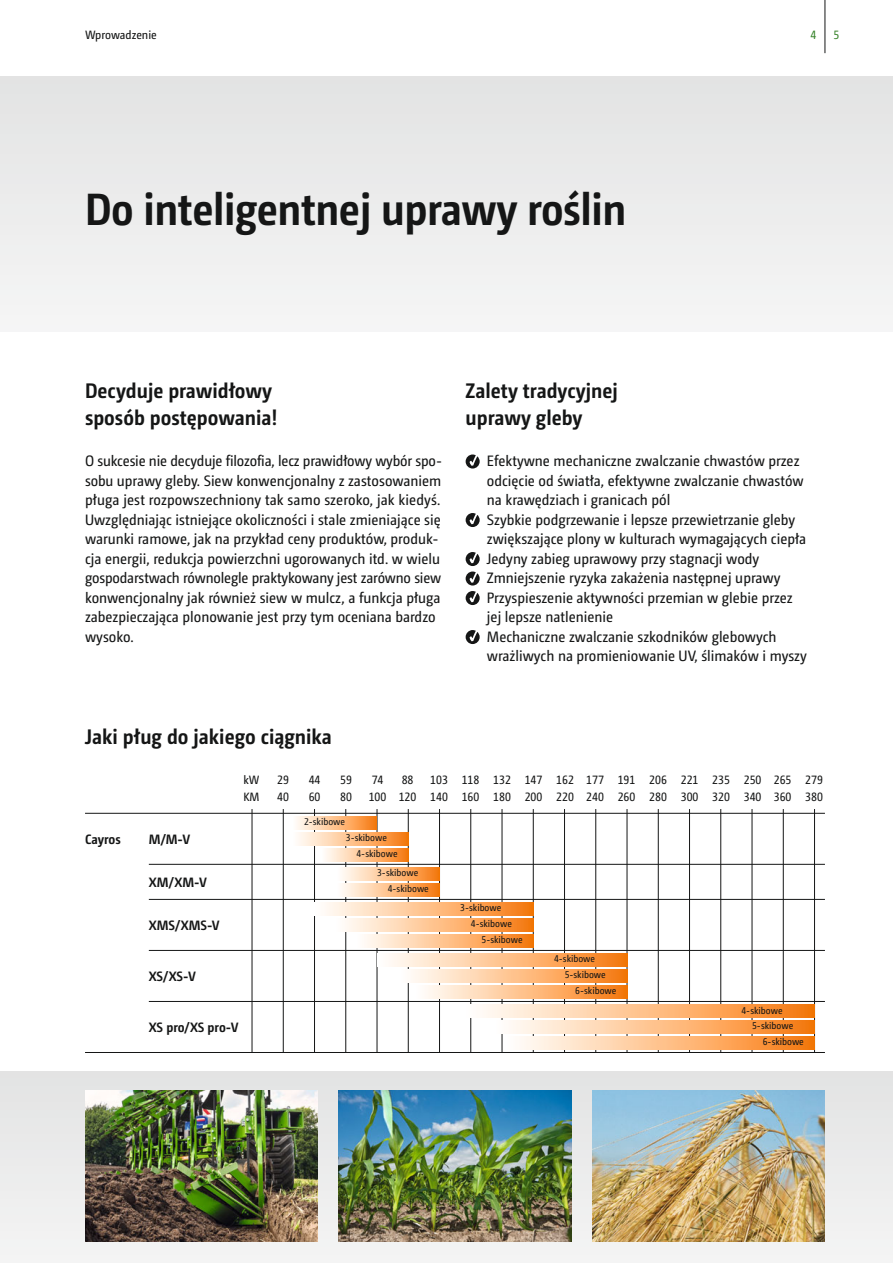
<style>
.page{position:relative;width:893px;height:1263px;background:#fff}
.page>*{position:absolute;margin:0;border:0;box-sizing:border-box;transform-origin:0 0}
.t1{font:700 45px "Camingo Dos Pro S Cd";letter-spacing:-.01em;color:#151616}
.t2{font:700 21px/27px "Camingo Dos Pro S Cd";color:#151616}
.t3{font:15px/19.5px "Camingo Dos Pro S Cd";color:#151616}
.t4{font:700 13.5px "Camingo Dos Pro S Cd";letter-spacing:-.005em;color:#151616}
.t5{font:12px "Camingo Dos Pro S Cd";color:#151616}
.t6{font:12px "Camingo Dos Pro S Cd";color:#38832b}
.t7{font:9.75px/19.2px "Camingo Dos Pro S Cd";color:#151616}
</style>
<div class="page">
<div style="left:0;top:77px;width:893px;height:255px;background:#eceded"></div>
<div style="left:0;top:1071px;width:893px;height:192px;background:#ececec"></div>
<img style="left:339px;top:1091px;width:232px;height:151px">
<img style="left:592px;top:1091px;width:233px;height:151px">
<img style="left:85px;top:1091px;width:232px;height:151px">
<hr style="left:252px;top:809px;width:1px;height:243px;background:#151616">
<hr style="left:283px;top:809px;width:1px;height:243px;background:#151616">
<hr style="left:314px;top:809px;width:1px;height:243px;background:#151616">
<hr style="left:345px;top:809px;width:1px;height:243px;background:#151616">
<hr style="left:377px;top:809px;width:1px;height:243px;background:#151616">
<hr style="left:408px;top:809px;width:1px;height:243px;background:#151616">
<hr style="left:439px;top:809px;width:1px;height:243px;background:#151616">
<hr style="left:470px;top:809px;width:1px;height:243px;background:#151616">
<hr style="left:502px;top:809px;width:1px;height:243px;background:#151616">
<hr style="left:533px;top:809px;width:1px;height:243px;background:#151616">
<hr style="left:564px;top:809px;width:1px;height:243px;background:#151616">
<hr style="left:595px;top:809px;width:1px;height:243px;background:#151616">
<hr style="left:627px;top:809px;width:1px;height:243px;background:#151616">
<hr style="left:658px;top:809px;width:1px;height:243px;background:#151616">
<hr style="left:689px;top:809px;width:1px;height:243px;background:#151616">
<hr style="left:720px;top:809px;width:1px;height:243px;background:#151616">
<hr style="left:752px;top:809px;width:1px;height:243px;background:#151616">
<hr style="left:783px;top:809px;width:1px;height:243px;background:#151616">
<hr style="left:814px;top:809px;width:1px;height:243px;background:#151616">
<hr style="left:85px;top:813px;width:740px;height:1px;background:#151616">
<hr style="left:149px;top:864px;width:676px;height:1px;background:#151616">
<hr style="left:149px;top:899px;width:676px;height:1px;background:#151616">
<hr style="left:149px;top:950px;width:676px;height:1px;background:#151616">
<hr style="left:149px;top:1001px;width:676px;height:1px;background:#151616">
<hr style="left:85px;top:1052px;width:740px;height:1px;background:#151616">
<svg style="left:298px;top:832px;width:110px;height:13px"></svg>
<svg style="left:297px;top:816px;width:80px;height:13px"></svg>
<svg style="left:326px;top:848px;width:82px;height:13px"></svg>
<svg style="left:342px;top:867px;width:97px;height:13px"></svg>
<svg style="left:342px;top:883px;width:97px;height:13px"></svg>
<svg style="left:345px;top:918px;width:188px;height:13px;background:#fdbd85"></svg>
<svg style="left:314px;top:902px;width:219px;height:13px;background:#fdc08b"></svg>
<svg style="left:365px;top:934px;width:168px;height:13px;background:#fdbd85"></svg>
<svg style="left:377px;top:954px;width:250px;height:12px;background:#fdc08b"></svg>
<svg style="left:408px;top:969px;width:219px;height:13px;background:#fdbe87"></svg>
<svg style="left:426px;top:985px;width:201px;height:13px;background:#fdbd85"></svg>
<svg style="left:470px;top:1005px;width:344px;height:12px;background:#fdbf89"></svg>
<svg style="left:502px;top:1020px;width:312px;height:13px;background:#fdbf88"></svg>
<svg style="left:521px;top:1036px;width:293px;height:13px;background:#fdbd85"></svg>
<hr style="left:825px;top:0;width:1px;height:53px;background:#151616">
<svg style="left:466px;top:454px;width:14px;height:14px"></svg>
<svg style="left:466px;top:513px;width:14px;height:14px"></svg>
<svg style="left:466px;top:552px;width:14px;height:33px"></svg>
<svg style="left:466px;top:591px;width:14px;height:14px"></svg>
<svg style="left:466px;top:630px;width:14px;height:14px"></svg>
<p class="t5" style="left:85px;top:30px;width:73px">Wprowadzenie</p>
<p class="t6" style="left:810px;top:30px;width:7px">4</p>
<p class="t6" style="left:833px;top:30px;width:7px">5</p>
<h1 class="t1" style="left:85px;top:191px;width:543px">Do inteligentnej uprawy roślin</h1>
<h2 class="t2" style="left:85px;top:379px;width:194px">Decyduje prawidłowy sposób postępowania!</h2>
<h2 class="t2" style="left:466px;top:379px;width:154px">Zalety tradycyjnej uprawy gleby</h2>
<p class="t3" style="left:85px;top:452px;width:359px">O sukcesie nie decyduje filozofia, lecz prawidłowy wybór spo&shy;sobu uprawy gleby. Siew konwencjonalny z zastosowaniem pługa jest rozpowszechniony tak samo szeroko, jak kiedyś.<br>Uwzględniając istniejące okoliczności i stale zmieniające się warunki ramowe, jak na przykład ceny produktów, produk&shy;cja energii, redukcja powierzchni ugorowanych itd. w wielu gospodarstwach równolegle praktykowany jest zarówno siew konwencjonalny jak również siew w mulcz, a funkcja pługa zabezpieczająca plonowanie jest przy tym oceniana bardzo wysoko.</p>
<p class="t3" style="left:487px;top:452px;width:321px">Efektywne mechaniczne zwalczanie chwastów przez odcięcie od światła, efektywne zwalczanie chwastów na krawędziach i granicach pól<br>Szybkie podgrzewanie i lepsze przewietrzanie gleby zwiększające plony w kulturach wymagających ciepła Jedyny zabieg uprawowy przy stagnacji wody Zmniejszenie ryzyka zakażenia następnej uprawy Przyspieszenie aktywności przemian w glebie przez jej lepsze natlenienie<br>Mechaniczne zwalczanie szkodników glebowych wrażliwych na promieniowanie UV, ślimaków i myszy</p>
<h2 class="t2" style="left:85px;top:725px;width:248px">Jaki pług do jakiego ciągnika</h2>
<p class="t5" style="left:243px;top:775px;width:18px">kW</p>
<p class="t5" style="left:277px;top:775px;width:13px">29</p>
<p class="t5" style="left:309px;top:775px;width:13px">44</p>
<p class="t5" style="left:340px;top:775px;width:13px">59</p>
<p class="t5" style="left:372px;top:775px;width:13px">74</p>
<p class="t5" style="left:402px;top:775px;width:13px">88</p>
<p class="t5" style="left:430px;top:775px;width:394px">103 118 132 147 162 177 191 206 221 235 250 265 279</p>
<p class="t5" style="left:243px;top:791px;width:18px">KM</p>
<p class="t5" style="left:277px;top:791px;width:13px">40</p>
<p class="t5" style="left:309px;top:791px;width:13px">60</p>
<p class="t5" style="left:340px;top:791px;width:13px">80</p>
<p class="t5" style="left:369px;top:791px;width:456px">100 120 140 160 180 200 220 240 260 280 300 320 340 360 380</p>
<p class="t4" style="left:85px;top:834px;width:37px">Cayros</p>
<p class="t4" style="left:149px;top:834px;width:43px">M/M-V</p>
<p class="t4" style="left:149px;top:877px;width:60px">XM/XM-V</p>
<p class="t4" style="left:149px;top:920px;width:72px">XMS/XMS-V</p>
<p class="t4" style="left:149px;top:971px;width:49px">XS/XS-V</p>
<p class="t4" style="left:149px;top:1022px;width:91px">XS pro/XS pro-V</p>
<p class="t7" style="left:304px;top:813px;width:43px">2-skibowe</p>
<p class="t7" style="left:346px;top:829px;width:43px">3-skibowe</p>
<p class="t7" style="left:377px;top:845px;width:43px;text-indent:-21px">4-skibowe<br>3-skibowe</p>
<p class="t7" style="left:388px;top:880px;width:43px">4-skibowe</p>
<p class="t7" style="left:460px;top:899px;width:43px">3-skibowe</p>
<p class="t7" style="left:482px;top:931px;width:43px">5-skibowe</p>
<p class="t7" style="left:471px;top:915px;width:43px">4-skibowe</p>
<p class="t7" style="left:554px;top:950px;width:43px">4-skibowe</p>
<p class="t7" style="left:565px;top:966px;width:43px">5-skibowe</p>
<p class="t7" style="left:575px;top:982px;width:43px">6-skibowe</p>
<p class="t7" style="left:741px;top:1001px;width:43px">4-skibowe</p>
<p class="t7" style="left:752px;top:1017px;width:43px">5-skibowe</p>
<p class="t7" style="left:763px;top:1033px;width:43px">6-skibowe</p>
</div>
